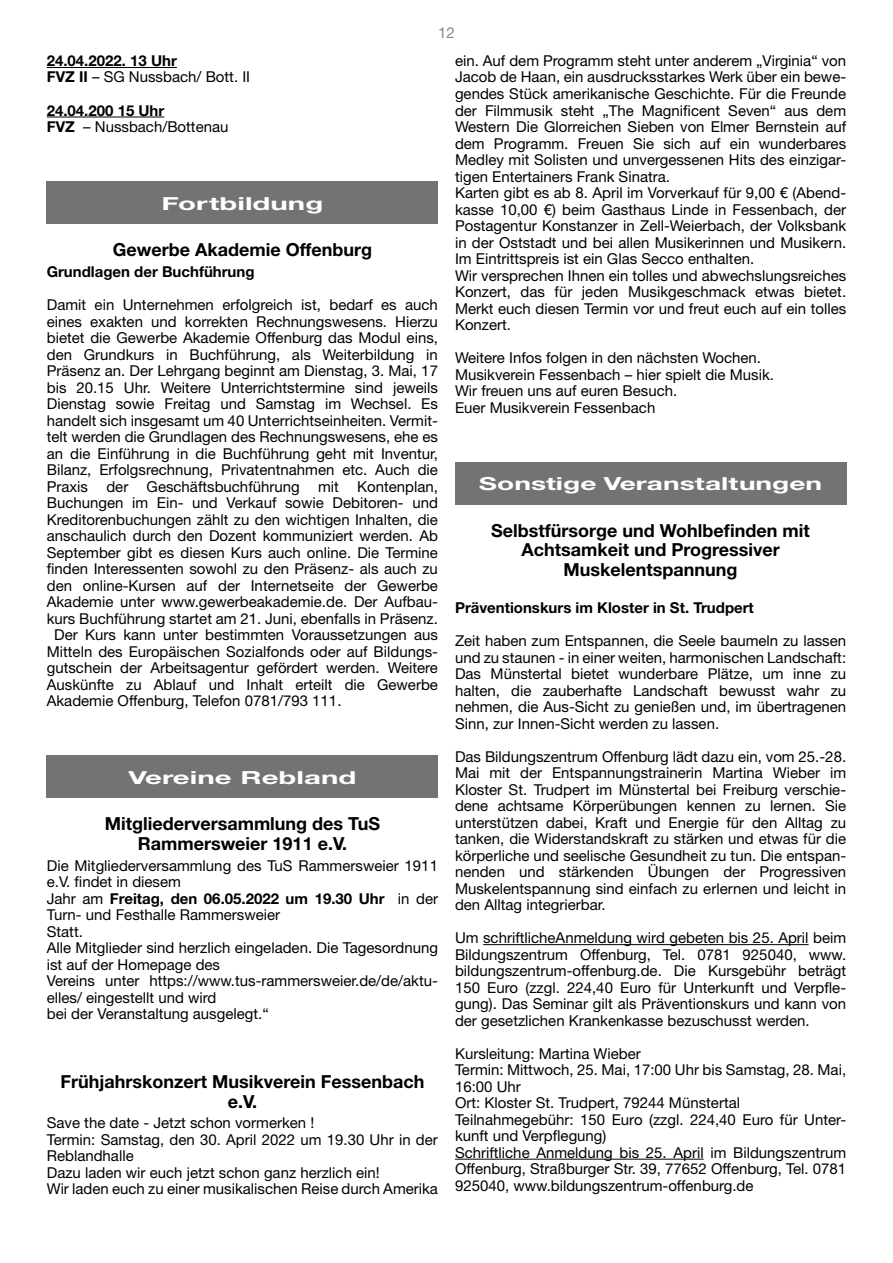
<style>
.page{position:relative;width:893px;height:1263px;background:#fff}
.page>*{position:absolute;margin:0;border:0;box-sizing:border-box;transform-origin:0 0}
.t1{font:700 18px/19.5px "Helvetica Neue LT Std";color:#000;text-align:center}
.t2{font:700 18px "Helvetica Neue CE";color:#fff;scale:1.63 1}
.t3{font:700 18px "Helvetica Neue CE";color:#fff;scale:1.56 1}
.t4{font:15px/16.5px "Helvetica Neue LT Std";color:#000}
.t5{font:700 15px/16.5px "Helvetica Neue LT Std";color:#000}
.t6{font:15px "Helvetica Neue LT Std";color:#878787}
.s1{font-weight:400}
.s2{font-weight:700}
</style>
<div class="page">
<hr style="left:47px;top:67px;width:130px;height:1px;background:#000">
<hr style="left:47px;top:117px;width:117px;height:1px;background:#000">
<div style="left:47px;top:181px;width:391px;height:43px;background:#737373"></div>
<div style="left:47px;top:755px;width:391px;height:43px;background:#737373"></div>
<hr style="left:483px;top:944px;width:326px;height:1px;background:#000">
<hr style="left:455px;top:1159px;width:249px;height:1px;background:#000">
<div style="left:455px;top:462px;width:391px;height:42px;background:#737373"></div>
<p class="t6" style="left:438px;top:24px;width:18px">12</p>
<p class="t5" style="left:47px;top:52px;width:205px">24.04.2022. 13 Uhr<br>FVZ II <span class="s1">– SG Nussbach/ Bott. II</span></p>
<p class="t4" style="left:47px;top:102px;width:183px"><span class="s2">24.04.200 15 Uhr<br>FVZ</span> – Nussbach/Bottenau</p>
<p class="t2" style="left:161px;top:192px;width:101px">Fortbildung</p>
<p class="t1" style="left:113px;top:240px;width:261px">Gewerbe Akademie Offenburg</p>
<p class="t5" style="left:47px;top:263px;width:209px">Grundlagen der Buchführung</p>
<p class="t4" style="left:47px;top:296px;width:393px">Damit ein Unternehmen erfolgreich ist, bedarf es auch</p>
<p class="t4" style="left:47px;top:313px;width:393px">eines exakten und korrekten Rechnungswesens. Hierzu</p>
<p class="t4" style="left:47px;top:329px;width:393px">bietet die Gewerbe Akademie Offenburg das Modul eins,</p>
<p class="t4" style="left:47px;top:346px;width:393px">den Grundkurs in Buchführung, als Weiterbildung in</p>
<p class="t4" style="left:47px;top:362px;width:393px">Präsenz an. Der Lehrgang beginnt am Dienstag, 3. Mai, 17</p>
<p class="t4" style="left:47px;top:379px;width:393px">bis 20.15 Uhr. Weitere Unterrichtstermine sind jeweils</p>
<p class="t4" style="left:47px;top:395px;width:393px">Dienstag sowie Freitag und Samstag im Wechsel. Es</p>
<p class="t4" style="left:47px;top:412px;width:393px">handelt sich insgesamt um 40 Unterrichtseinheiten. Vermit-</p>
<p class="t4" style="left:47px;top:428px;width:393px">telt werden die Grundlagen des Rechnungswesens, ehe es</p>
<p class="t4" style="left:47px;top:445px;width:393px">an die Einführung in die Buchführung geht mit Inventur,</p>
<p class="t4" style="left:47px;top:461px;width:393px">Bilanz, Erfolgsrechnung, Privatentnahmen etc. Auch die</p>
<p class="t4" style="left:47px;top:478px;width:393px">Praxis der Geschäftsbuchführung mit Kontenplan,</p>
<p class="t4" style="left:47px;top:494px;width:393px">Buchungen im Ein- und Verkauf sowie Debitoren- und</p>
<p class="t4" style="left:47px;top:511px;width:393px">Kreditorenbuchungen zählt zu den wichtigen Inhalten, die</p>
<p class="t4" style="left:47px;top:527px;width:393px">anschaulich durch den Dozent kommuniziert werden. Ab</p>
<p class="t4" style="left:47px;top:544px;width:393px">September gibt es diesen Kurs auch online. Die Termine</p>
<p class="t4" style="left:47px;top:560px;width:393px">finden Interessenten sowohl zu den Präsenz- als auch zu</p>
<p class="t4" style="left:47px;top:577px;width:393px">den online-Kursen auf der Internetseite der Gewerbe</p>
<p class="t4" style="left:47px;top:593px;width:393px">Akademie unter www.gewerbeakademie.de. Der Aufbau-</p>
<p class="t4" style="left:47px;top:610px;width:393px">kurs Buchführung startet am 21. Juni, ebenfalls in Präsenz.</p>
<p class="t4" style="left:54px;top:626px;width:385px">Der Kurs kann unter bestimmten Voraussetzungen aus</p>
<p class="t4" style="left:47px;top:643px;width:393px">Mitteln des Europäischen Sozialfonds oder auf Bildungs-</p>
<p class="t4" style="left:47px;top:659px;width:393px">gutschein der Arbeitsagentur gefördert werden. Weitere</p>
<p class="t4" style="left:47px;top:676px;width:393px">Auskünfte zu Ablauf und Inhalt erteilt die Gewerbe</p>
<p class="t4" style="left:47px;top:692px;width:296px">Akademie Offenburg, Telefon 0781/793 111.</p>
<p class="t2" style="left:128px;top:766px;width:141px">Vereine Rebland</p>
<p class="t1" style="left:105px;top:814px;width:277px">Mitgliederversammlung des TuS<br>Rammersweier 1911 e.V.</p>
<p class="t4" style="left:47px;top:857px;width:393px">Die Mitgliederversammlung des TuS Rammersweier 1911 e.V. findet in diesem<br>Jahr am <span class="s2">Freitag, den 06.05.2022 um 19.30 Uhr</span> in der Turn- und Festhalle Rammersweier<br>Statt.<br>Alle Mitglieder sind herzlich eingeladen. Die Tagesordnung ist auf der Homepage des<br>Vereins unter https://www.tus-rammersweier.de/de/aktu&shy;elles/ eingestellt und wird<br>bei der Veranstaltung ausgelegt.“</p>
<p class="t1" style="left:60px;top:1071px;width:366px">Frühjahrskonzert Musikverein Fessenbach e.V.</p>
<p class="t4" style="left:47px;top:1115px;width:393px">Save the date - Jetzt schon vormerken !<br>Termin: Samstag, den 30. April 2022 um 19.30 Uhr in der Reblandhalle<br>Dazu laden wir euch jetzt schon ganz herzlich ein!<br>Wir laden euch zu einer musikalischen Reise durch Amerika</p>
<p class="t4" style="left:455px;top:52px;width:393px">ein. Auf dem Programm steht unter anderem „Virginia“ von Jacob de Haan, ein ausdrucksstarkes Werk über ein bewe&shy;gendes Stück amerikanische Geschichte. Für die Freunde der Filmmusik steht „The Magnificent Seven“ aus dem Western Die Glorreichen Sieben von Elmer Bernstein auf dem Programm. Freuen Sie sich auf ein wunderbares Medley mit Solisten und unvergessenen Hits des einzigar&shy;tigen Entertainers Frank Sinatra.<br>Karten gibt es ab 8. April im Vorverkauf für 9,00 € (Abend&shy;kasse 10,00 €) beim Gasthaus Linde in Fessenbach, der Postagentur Konstanzer in Zell-Weierbach, der Volksbank in der Oststadt und bei allen Musikerinnen und Musikern.<br>Im Eintrittspreis ist ein Glas Secco enthalten.<br>Wir versprechen Ihnen ein tolles und abwechslungsreiches Konzert, das für jeden Musikgeschmack etwas bietet.<br>Merkt euch diesen Termin vor und freut euch auf ein tolles Konzert.</p>
<p class="t4" style="left:455px;top:349px;width:320px">Weitere Infos folgen in den nächsten Wochen.<br>Musikverein Fessenbach – hier spielt die Musik.<br>Wir freuen uns auf euren Besuch.<br>Euer Musikverein Fessenbach</p>
<p class="t3" style="left:479px;top:473px;width:222px">Sonstige Veranstaltungen</p>
<p class="t1" style="left:491px;top:520px;width:320px">Selbstfürsorge und Wohlbefinden mit<br>Achtsamkeit und Progressiver<br>Muskelentspannung</p>
<p class="t5" style="left:455px;top:599px;width:300px">Präventionskurs im Kloster in St. Trudpert</p>
<p class="t4" style="left:455px;top:632px;width:393px;text-align:justify">Zeit haben zum Entspannen, die Seele baumeln zu lassen und zu staunen - in einer weiten, harmonischen Landschaft:<br>Das Münstertal bietet wunderbare Plätze, um inne zu halten, die zauberhafte Landschaft bewusst wahr zu nehmen, die Aus-Sicht zu genießen und, im übertragenen Sinn, zur Innen-Sicht werden zu lassen.</p>
<p class="t4" style="left:455px;top:748px;width:393px;text-align:justify">Das Bildungszentrum Offenburg lädt dazu ein, vom 25.-28.<br>Mai mit der Entspannungstrainerin Martina Wieber im Kloster St. Trudpert im Münstertal bei Freiburg verschie&shy;dene achtsame Körperübungen kennen zu lernen. Sie unterstützen dabei, Kraft und Energie für den Alltag zu tanken, die Widerstandskraft zu stärken und etwas für die körperliche und seelische Gesundheit zu tun. Die entspan&shy;nenden und stärkenden Übungen der Progressiven Muskelentspannung sind einfach zu erlernen und leicht in den Alltag integrierbar.</p>
<p class="t4" style="left:455px;top:929px;width:393px;text-align:justify">Um schriftlicheAnmeldung wird gebeten bis 25. April beim Bildungszentrum Offenburg, Tel. 0781 925040, www. bildungszentrum-offenburg.de. Die Kursgebühr beträgt 150 Euro (zzgl. 224,40 Euro für Unterkunft und Verpfle&shy;gung). Das Seminar gilt als Präventionskurs und kann von der gesetzlichen Krankenkasse bezuschusst werden.</p>
<p class="t4" style="left:455px;top:1045px;width:393px">Kursleitung: Martina Wieber<br>Termin: Mittwoch, 25. Mai, 17:00 Uhr bis Samstag, 28. Mai, 16:00 Uhr<br>Ort: Kloster St. Trudpert, 79244 Münstertal Teilnahmegebühr: 150 Euro (zzgl. 224,40 Euro für Unter&shy;kunft und Verpflegung)<br>Schriftliche Anmeldung bis 25. April im Bildungszentrum Offenburg, Straßburger Str. 39, 77652 Offenburg, Tel. 0781<br>925040, www.bildungszentrum-offenburg.de</p>
</div>
